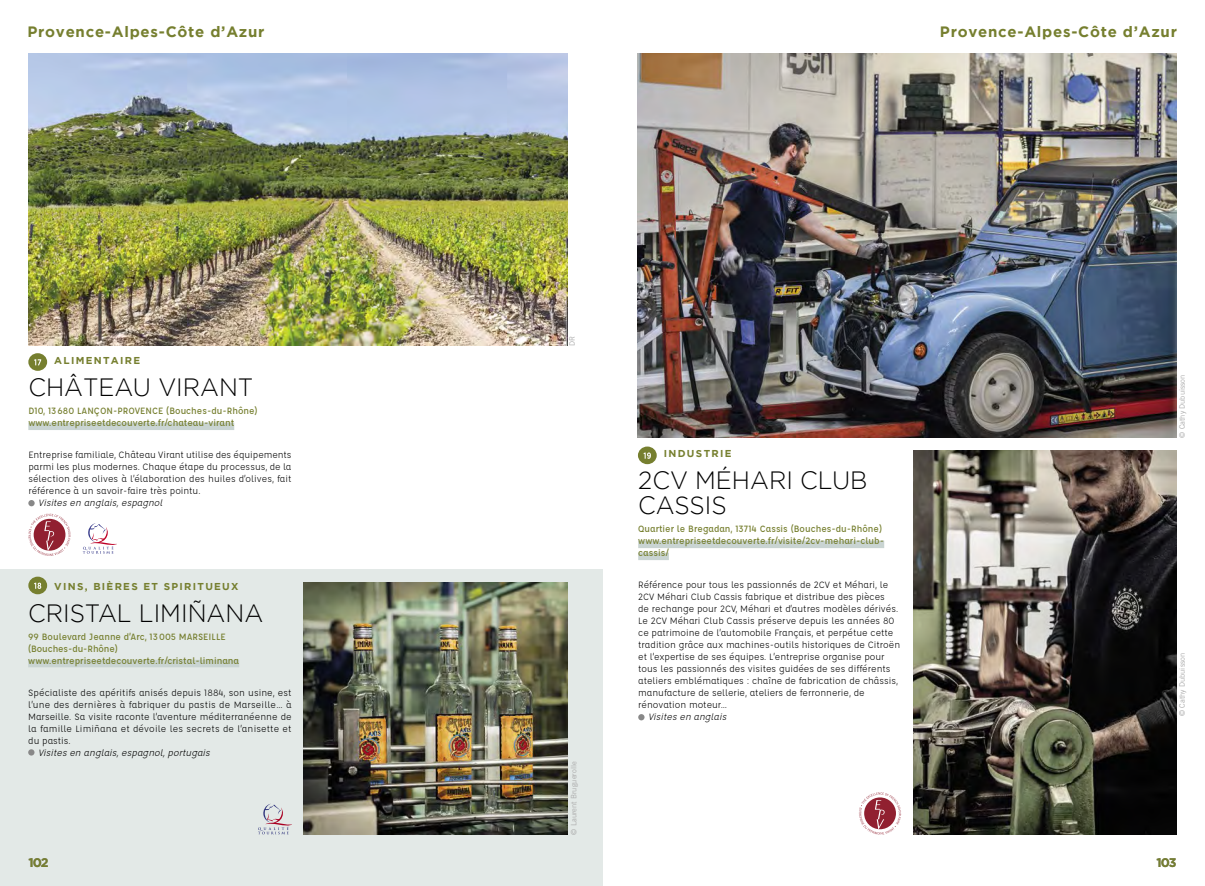
<style>
.page{position:relative;width:1205px;height:886px;background:#fff}
.page>*{position:absolute;margin:0;border:0;box-sizing:border-box;transform-origin:0 0}
.t1{font:300 25px/25px "Gotham";color:#000;scale:.96 1}
.t2{font:700 15px "Gotham";letter-spacing:.05em;color:#767f2f}
.t3{font:700 12.5px "Gotham HTF";letter-spacing:-.075em;color:#767f2f}
.t4{font:10px/12px "Affogato";color:#000;text-align:justify}
.t5{font:500 10px/12px "Affogato";color:#767f2f}
.t6{font:italic 10px "Affogato";color:#000}
.t7{font:700 10px "Gotham";letter-spacing:.13em;color:#767f2f}
.t8{font:7.5px "Trade Gothic";color:#aaa}
</style>
<div class="page">
<div style="left:0;top:570px;width:602px;height:316px;background:#e3e9e7"></div>
<div style="left:28px;top:422px;width:206px;height:8px;background:#c9d4d2"></div>
<div style="left:28px;top:500px;width:7px;height:6px;background:#888;border-radius:50%"></div>
<img style="left:28px;top:53px;width:539px;height:292px">
<svg style="left:28px;top:514px;width:43px;height:42px"></svg>
<svg style="left:83px;top:523px;width:34px;height:31px"></svg>
<img style="left:304px;top:582px;width:263px;height:252px">
<img style="left:638px;top:53px;width:538px;height:385px">
<img style="left:913px;top:451px;width:263px;height:383px">
<div style="left:638px;top:541px;width:246px;height:7px;background:#c9d4d2"></div>
<div style="left:638px;top:553px;width:31px;height:7px;background:#c9d4d2"></div>
<svg style="left:638px;top:714px;width:6px;height:6px"></svg>
<svg style="left:258px;top:803px;width:34px;height:31px"></svg>
<div style="left:28px;top:660px;width:211px;height:7px;background:#c9d4d2"></div>
<div style="left:28px;top:749px;width:7px;height:6px;background:#888;border-radius:50%"></div>
<svg style="left:859px;top:792px;width:42px;height:42px"></svg>
<div style="left:28px;top:577px;width:19px;height:17px;background:#767f2f;border-radius:50%"></div>
<svg style="left:34px;top:583px;width:7px;height:6px"></svg>
<div style="left:28px;top:353px;width:19px;height:18px;background:#767f2f;border-radius:50%"></div>
<svg style="left:34px;top:359px;width:7px;height:6px"></svg>
<div style="left:638px;top:446px;width:19px;height:18px;background:#767f2f;border-radius:50%"></div>
<svg style="left:643px;top:452px;width:8px;height:7px"></svg>
<h2 class="t2" style="left:27px;top:23px;width:239px">Provence-Alpes-Côte d’Azur</h2>
<h2 class="t2" style="left:940px;top:23px;width:239px">Provence-Alpes-Côte d’Azur</h2>
<p class="t7" style="left:54px;top:355px;width:88px">ALIMENTAIRE</p>
<h1 class="t1" style="left:28px;top:375px;width:236px">CHÂTEAU VIRANT</h1>
<p class="t5" style="left:28px;top:405px;width:231px">D10, 13680 LANÇON-PROVENCE (Bouches-du-Rhône) www.entrepriseetdecouverte.fr/chateau-virant</p>
<p class="t4" style="left:28px;top:449px;width:265px">Entreprise familiale, Château Virant utilise des équipements parmi les plus modernes. Chaque étape du processus, de la sélection des olives à l’élaboration des huiles d’olives, fait référence à un savoir-faire très pointu.</p>
<p class="t6" style="left:38px;top:497px;width:128px">Visitesen anglais,espagnol</p>
<p class="t7" style="left:54px;top:580px;width:186px">VINS, BIÈRES ET SPIRITUEUX</p>
<h1 class="t1" style="left:28px;top:600px;width:246px">CRISTAL LIMIÑANA</h1>
<p class="t5" style="left:28px;top:630px;width:213px">99 Boulevard Jeanne d’Arc, 13005 MARSEILLE (Bouches-du-Rhône) www.entrepriseetdecouverte.fr/cristal-liminana</p>
<p class="t4" style="left:28px;top:686px;width:265px">Spécialiste des apéritifs anisés depuis 1884, son usine, est l’une des dernières à fabriquer du pastis de Marseille… à Marseille. Sa visite raconte l’aventure méditerranéenne de la famille Limiñana et dévoile les secrets de l’anisette et du pastis.</p>
<p class="t6" style="left:38px;top:746px;width:176px">Visitesen anglais,espagnol,portugais</p>
<p class="t8" style="left:568px;top:345px;width:12px;rotate:-90deg">DR</p>
<p class="t8" style="left:569px;top:834px;width:75px;rotate:-90deg">© Laurent Bruguerolle</p>
<p class="t7" style="left:664px;top:448px;width:69px">INDUSTRIE</p>
<h1 class="t1" style="left:638px;top:468px;width:240px">2CV MÉHARI CLUB<br>CASSIS</h1>
<p class="t5" style="left:638px;top:523px;width:247px">Quartier le Bregadan, 13714 Cassis (Bouches-du-Rhône) www.entrepriseetdecouverte.fr/visite/2cv-mehari-club&shy;cassis/</p>
<p class="t4" style="left:638px;top:579px;width:263px;text-align:left">Référence pour tous les passionnés de 2CV et Méhari, le 2CV Méhari Club Cassis fabrique et distribue des pièces<br>de rechange pour 2CV, Méhari et d’autres modèles dérivés.<br>Le 2CV Méhari Club Cassis préserve depuis les années 80 ce patrimoine de l’automobile Français, et perpétue cette tradition grâce aux machines-outils historiques de Citroën et l’expertise de ses équipes. L’entreprise organise pour tous les passionnés des visites guidées de ses différents ateliers emblématiques : chaîne de fabrication de châssis, manufacture de sellerie, ateliers de ferronnerie, de rénovation moteur…</p>
<p class="t6" style="left:648px;top:711px;width:82px">Visitesen anglais</p>
<p class="t8" style="left:1177px;top:438px;width:65px;rotate:-90deg">© Cathy Dubuisson</p>
<p class="t8" style="left:1177px;top:716px;width:65px;rotate:-90deg">© Cathy Dubuisson</p>
<p class="t3" style="left:28px;top:855px;width:22px">102</p>
<p class="t3" style="left:1156px;top:855px;width:22px">103</p>
</div>
